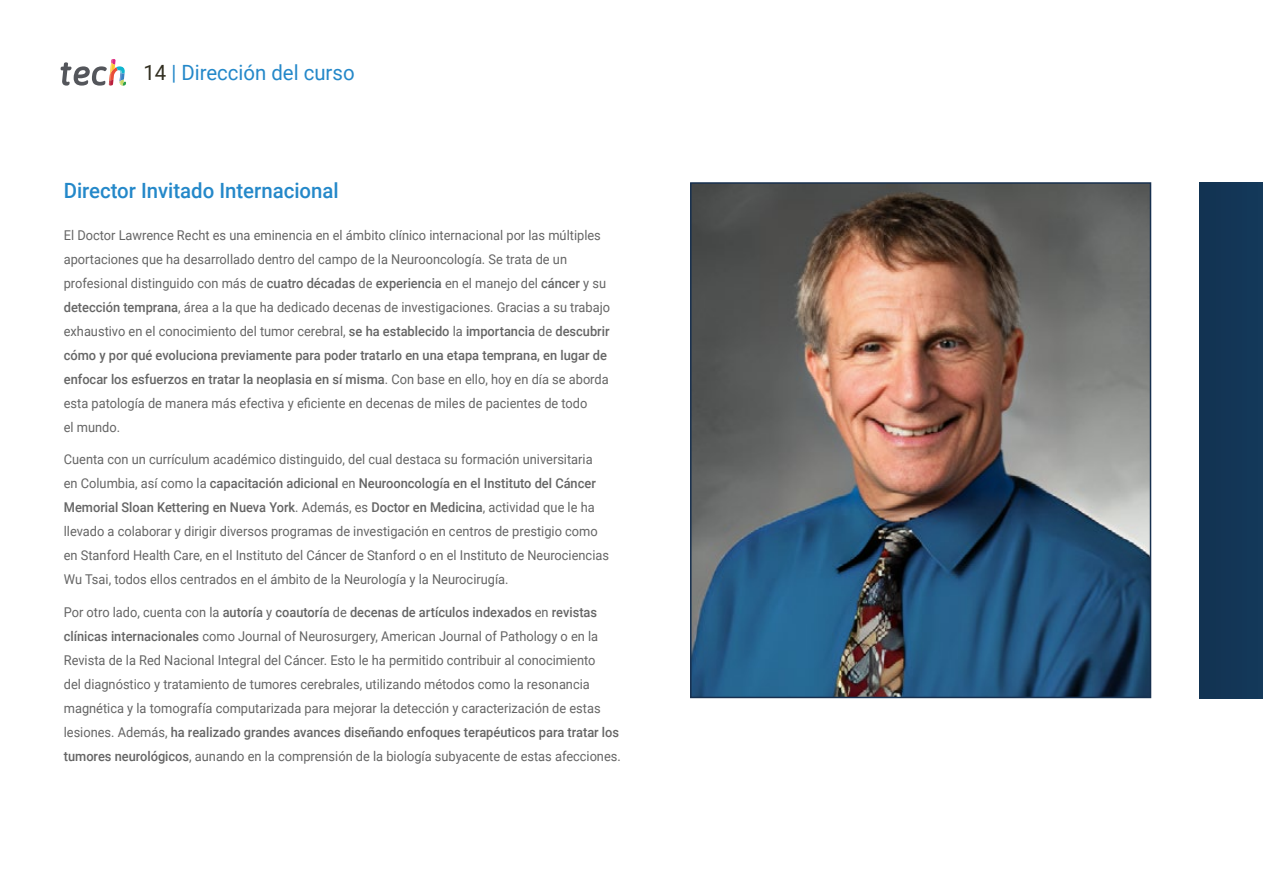
<style>
.page{position:relative;width:1263px;height:893px;background:#fff}
.page>*{position:absolute;margin:0;border:0;box-sizing:border-box;transform-origin:0 0}
.t1{font:500 21px "Roboto";color:#2488c9}
.t2{font:21px "Roboto";color:#2488c9}
.t3{font:13.5px/24px "Roboto";color:#656565;scale:.95 1}
.s1{color:#312e20}
.s2{font-weight:500}
</style>
<div class="page">
<div style="left:1199px;top:182px;width:64px;height:516px;background:#133556"></div>
<img style="left:693px;top:185px;width:455px;height:510px">
<div style="left:690px;top:182px;width:461px;height:516px;border:2px solid #17304f"></div>
<svg style="left:61px;top:59px;width:65px;height:27px"></svg>
<h1 class="t2" style="left:144px;top:57px;width:213px"><span class="s1">14</span> | Dirección del curso</h1>
<h1 class="t1" style="left:64px;top:176px;width:276px">Director Invitado Internacional</h1>
<p class="t3" style="left:64px;top:222px;width:576px">El Doctor Lawrence Recht es una eminencia en el ámbito clínico internacional por las múltiples aportaciones que ha desarrollado dentro del campo de la Neurooncología. Se trata de un profesional distinguido con más de <span class="s2">cuatro décadas</span> de <span class="s2">experiencia</span> en el manejo del <span class="s2">cáncer</span> y su <span class="s2">detección temprana</span>, área a la que ha dedicado decenas de investigaciones. Gracias a su trabajo exhaustivo en el conocimiento del tumor cerebral, <span class="s2">se ha establecido</span> la <span class="s2">importancia</span> de <span class="s2">descubrir cómo y por qué evoluciona previamente para poder tratarlo en una etapa temprana, en lugar de enfocar los esfuerzos en tratar la neoplasia en sí misma</span>. Con base en ello, hoy en día se aborda esta patología de manera más efectiva y eficiente en decenas de miles de pacientes de todo<br>el mundo.</p>
<p class="t3" style="left:64px;top:447px;width:575px">Cuenta con un currículum académico distinguido, del cual destaca su formación universitaria en Columbia, así como la <span class="s2">capacitación adicional</span> en <span class="s2">Neurooncología en el Instituto del Cáncer Memorial Sloan Kettering en Nueva York</span>. Además, es <span class="s2">Doctor en Medicina</span>, actividad que le ha llevado a colaborar y dirigir diversos programas de investigación en centros de prestigio como en Stanford Health Care, en el Instituto del Cáncer de Stanford o en el Instituto de Neurociencias Wu Tsai, todos ellos centrados en el ámbito de la Neurología y la Neurocirugía.</p>
<p class="t3" style="left:64px;top:599px;width:588px">Por otro lado, cuenta con la <span class="s2">autoría</span> y <span class="s2">coautoría</span> de <span class="s2">decenas de artículos indexados</span> en <span class="s2">revistas clínicas internacionales</span> como Journal of Neurosurgery, American Journal of Pathology o en la Revista de la Red Nacional Integral del Cáncer. Esto le ha permitido contribuir al conocimiento<br>del diagnóstico y tratamiento de tumores cerebrales, utilizando métodos como la resonancia magnética y la tomografía computarizada para mejorar la detección y caracterización de estas lesiones. Además, <span class="s2">ha realizado grandes avances diseñando enfoques terapéuticos para tratar los tumores neurológicos</span>, aunando en la comprensión de la biología subyacente de estas afecciones.</p>
</div>
